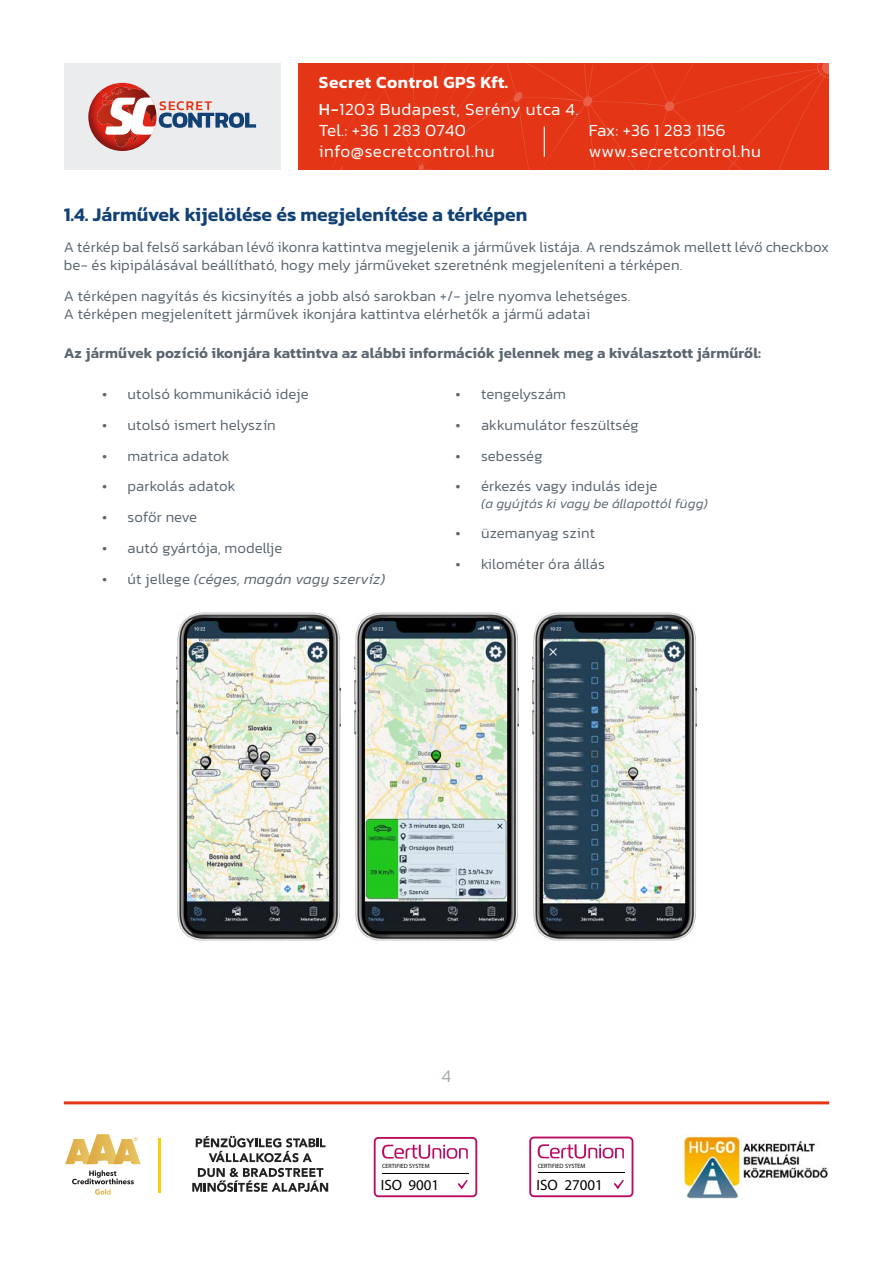
<style>
.page{position:relative;width:893px;height:1263px;background:#fff}
.page>*{position:absolute;margin:0;border:0;box-sizing:border-box;transform-origin:0 0}
.t1{font:600 19.5px "Kanit";color:#124275}
.t2{font:300 18px "Kanit";color:#a1a8ac}
.t3{font:300 17.25px/27.2px "Kanit";letter-spacing:.03em;color:#fff}
.t4{font:300 17.25px "Kanit";letter-spacing:.01em;color:#fff}
.t5{font:300 15px/18px "Kanit";letter-spacing:.01em;color:#5b6670}
.t6{font:600 15px "Kanit";letter-spacing:.01em;color:#5b6670}
.t7{font:italic 300 15px "Kanit";letter-spacing:.01em;color:#5b6670}
.t8{font:15px "Myriad Pro";color:#000}
.t9{font:italic 300 13.5px "Kanit";letter-spacing:.01em;color:#5b6670}
.t10{font:6.15px "Myriad Pro";color:#000}
.s1{font-weight:600}
.s2{font-weight:400}
.s3{font-style:normal}
</style>
<div class="page">
<div style="left:64px;top:64px;width:217px;height:106px;background:#ebeced"></div>
<div style="left:298px;top:64px;width:531px;height:106px;background:#e43617"></div>
<svg style="left:332px;top:64px;width:497px;height:106px"></svg>
<img style="left:88px;top:106px;width:51px;height:45px">
<svg style="left:90px;top:84px;width:166px;height:63px"></svg>
<hr style="left:544px;top:126px;width:1px;height:31px;background:#fff">
<hr style="left:64px;top:1101px;width:765px;height:3px;background:#e43617">
<img style="left:681px;top:1134px;width:147px;height:65px">
<svg style="left:196px;top:1136px;width:129px;height:26px"></svg>
<svg style="left:192px;top:1168px;width:136px;height:24px"></svg>
<hr style="left:158px;top:1138px;width:3px;height:54px;background:#f5cf08">
<svg style="left:65px;top:1134px;width:76px;height:30px"></svg>
<svg style="left:72px;top:1170px;width:62px;height:25px"></svg>
<svg style="left:527px;top:1134px;width:108px;height:65px"></svg>
<svg style="left:529px;top:1136px;width:104px;height:61px"></svg>
<svg style="left:372px;top:1135px;width:107px;height:64px"></svg>
<svg style="left:374px;top:1137px;width:103px;height:60px"></svg>
<img style="left:176px;top:612px;width:164px;height:328px">
<img style="left:354px;top:612px;width:164px;height:328px">
<img style="left:532px;top:612px;width:164px;height:328px">
<img style="left:184px;top:619px;width:148px;height:315px">
<img style="left:362px;top:619px;width:148px;height:315px">
<img style="left:540px;top:619px;width:148px;height:315px">
<p class="t3" style="left:319px;top:69px;width:261px"><span class="s1">Secret Control GPS Kft.<br></span><span class="s2">H-</span>1203 Budapest, Serény utca 4.</p>
<p class="t4" style="left:319px;top:118px;width:148px">Tel.: +36 1 283 0740</p>
<p class="t4" style="left:589px;top:118px;width:138px">Fax: +36 1 283 1156</p>
<p class="t3" style="left:319px;top:137px;width:177px">info@secretcontrol.hu</p>
<p class="t3" style="left:589px;top:137px;width:173px">www.secretcontrol.hu</p>
<h1 class="t1" style="left:64px;top:200px;width:465px">1.4. Járművek kijelölése és megjelenítése a térképen</h1>
<p class="t5" style="left:64px;top:238px;width:767px">A térkép bal felső sarkában lévő ikonra kattintva megjelenik a járművek listája. A rendszámok mellett lévő checkbox be- és kipipálásával beállítható, hogy mely járműveket szeretnénk megjeleníteni a térképen.</p>
<p class="t5" style="left:64px;top:287px;width:568px">A térképen nagyítás és kicsinyítés a jobb alsó sarokban +/- jelre nyomva lehetséges.<br>A térképen megjelenített járművek ikonjára kattintva elérhetők a jármű adatai</p>
<p class="t6" style="left:64px;top:342px;width:699px">Az járművek pozíció ikonjára kattintva az alábbi információk jelennek meg a kiválasztott járműről:</p>
<p class="t5" style="left:102px;top:385px;width:208px">• utolsó kommunikáció ideje</p>
<p class="t5" style="left:102px;top:416px;width:175px">• utolsó ismert helyszín</p>
<p class="t5" style="left:102px;top:446px;width:129px">• matrica adatok</p>
<p class="t5" style="left:102px;top:477px;width:135px">• parkolás adatok</p>
<p class="t5" style="left:102px;top:508px;width:97px">• sofőr neve</p>
<p class="t5" style="left:102px;top:539px;width:182px">• autó gyártója, modellje</p>
<p class="t7" style="left:102px;top:568px;width:285px"><span class="s3">• út jellege</span> (céges, magán vagy szervíz)</p>
<p class="t5" style="left:455px;top:385px;width:112px">• tengelyszám</p>
<p class="t5" style="left:455px;top:416px;width:185px">• akkumulátor feszültség</p>
<p class="t5" style="left:455px;top:446px;width:89px">• sebesség</p>
<p class="t5" style="left:455px;top:477px;width:204px">• érkezés vagy indulás ideje</p>
<p class="t9" style="left:481px;top:494px;width:228px">(a gyújtás ki vagy be állapottól függ)</p>
<p class="t5" style="left:455px;top:524px;width:141px">• üzemanyag szint</p>
<p class="t5" style="left:455px;top:555px;width:151px">• kilométer óra állás</p>
<p class="t2" style="left:442px;top:1063px;width:11px">4</p>
<p class="t10" style="left:382px;top:1162px;width:49px">CERTIFIED SYSTEM</p>
<p class="t8" style="left:381px;top:1176px;width:60px">ISO 9001</p>
<p class="t10" style="left:538px;top:1162px;width:49px">CERTIFIED SYSTEM</p>
<p class="t8" style="left:536px;top:1176px;width:68px">ISO 27001</p>
</div>
